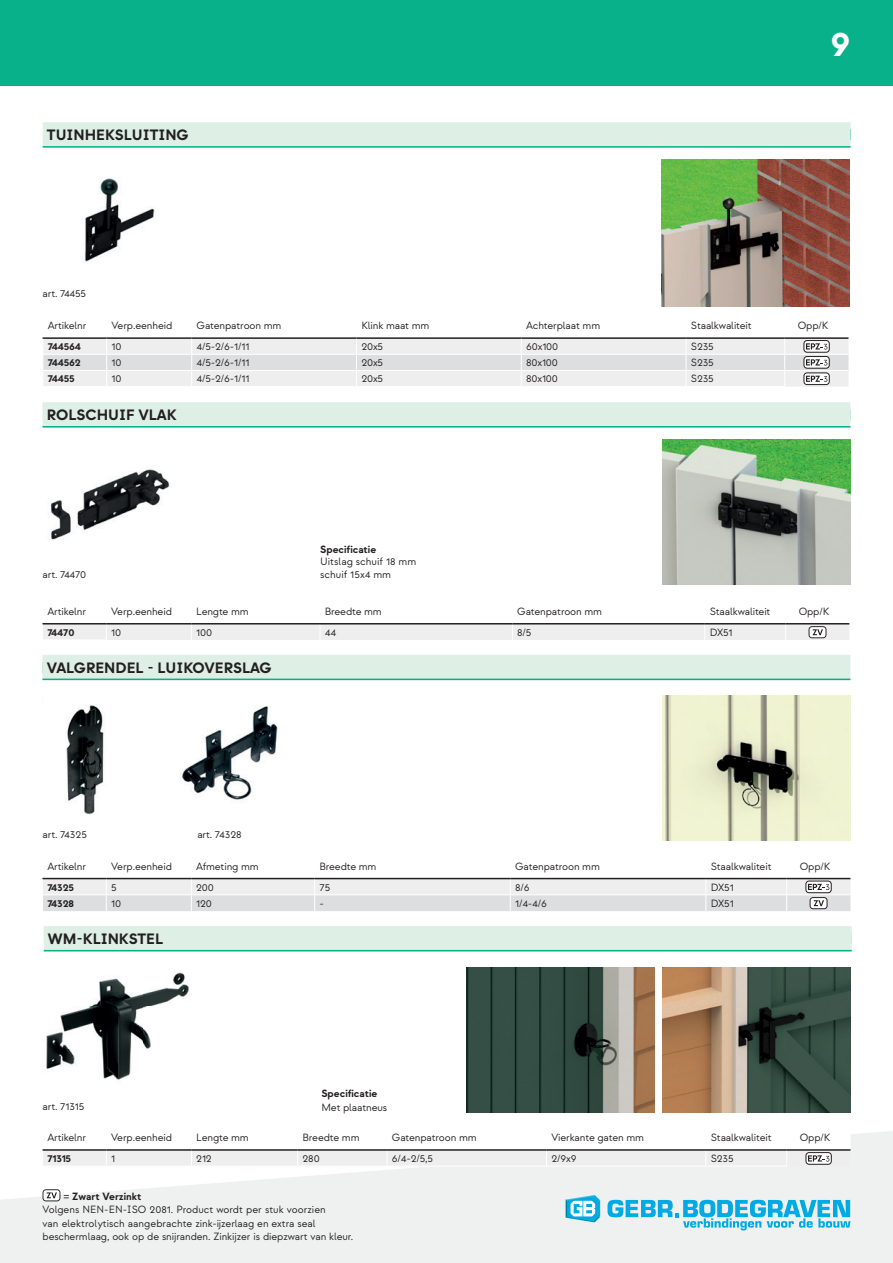
<style>
.page{position:relative;width:893px;height:1263px;background:#fff}
.page>*{position:absolute;margin:0;border:0;box-sizing:border-box;transform-origin:0 0}
.t1{font:700 36px "Strawford";color:#fff}
.t2{font:700 15px "Strawford";color:#231f20}
.t3{font:10.5px/13.5px "Strawford";letter-spacing:-.015em;color:#231f20}
.t4{font:700 10.5px "Strawford";letter-spacing:-.015em;color:#231f20}
.s1{font-size:12px}
.s2{font-weight:700}
</style>
<div class="page">
<svg style="left:0;top:1131px;width:893px;height:132px;fill:#eff1f0"></svg>
<svg style="left:566px;top:1195px;width:34px;height:27px"></svg>
<svg style="left:607px;top:1200px;width:243px;height:30px"></svg>
<img style="left:663px;top:440px;width:187px;height:145px">
<img style="left:66px;top:705px;width:38px;height:110px">
<img style="left:181px;top:706px;width:97px;height:94px">
<svg style="left:42px;top:877px;width:808px;height:34px"></svg>
<div style="left:42px;top:655px;width:808px;height:25px;background:#deefe6"></div>
<hr style="left:42px;top:679px;width:808px;height:1px;background:#08b18a">
<img style="left:662px;top:695px;width:188px;height:145px">
<svg style="left:42px;top:623px;width:807px;height:17px"></svg>
<img style="left:662px;top:160px;width:187px;height:147px">
<hr style="left:43px;top:1166px;width:63px;height:1px;background:#fff">
<hr style="left:106px;top:1166px;width:85px;height:1px;background:#fff">
<hr style="left:191px;top:1166px;width:107px;height:1px;background:#fff">
<hr style="left:298px;top:1166px;width:89px;height:1px;background:#fff">
<hr style="left:387px;top:1166px;width:159px;height:1px;background:#fff">
<hr style="left:546px;top:1166px;width:160px;height:1px;background:#fff">
<hr style="left:706px;top:1166px;width:81px;height:1px;background:#fff">
<svg style="left:42px;top:1131px;width:808px;height:35px"></svg>
<img style="left:46px;top:972px;width:143px;height:108px">
<div style="left:44px;top:926px;width:808px;height:26px;background:#deefe6"></div>
<hr style="left:44px;top:950px;width:808px;height:1px;background:#08b18a">
<img style="left:466px;top:968px;width:188px;height:145px">
<img style="left:663px;top:968px;width:187px;height:145px">
<img style="left:50px;top:469px;width:120px;height:71px">
<div style="left:43px;top:402px;width:807px;height:26px;background:#deefe6"></div>
<hr style="left:43px;top:426px;width:807px;height:1px;background:#08b18a">
<img style="left:84px;top:178px;width:71px;height:84px">
<div style="left:43px;top:122px;width:808px;height:26px;background:#deefe6"></div>
<hr style="left:43px;top:146px;width:808px;height:2px;background:#08b18a">
<svg style="left:43px;top:337px;width:805px;height:50px"></svg>
<div style="left:0;top:0;width:893px;height:85px;background:#08b18a"></div>
<svg style="left:43px;top:1189px;width:17px;height:12px"></svg>
<h2 class="t2" style="left:47px;top:126px;width:143px">TUINHEKSLUITING</h2>
<h1 class="t1" style="left:830px;top:21px;width:22px">9</h1>
<p class="t3" style="left:43px;top:287px;width:45px">art. 74455</p>
<p class="t3" style="left:48px;top:319px;width:40px">Artikelnr</p>
<p class="t3" style="left:112px;top:319px;width:62px">Verp.eenheid</p>
<p class="t3" style="left:197px;top:319px;width:86px">Gatenpatroon mm</p>
<p class="t3" style="left:361px;top:319px;width:70px">Klink maat mm</p>
<p class="t3" style="left:526px;top:319px;width:76px">Achterplaat mm</p>
<p class="t3" style="left:691px;top:319px;width:62px">Staalkwaliteit</p>
<p class="t3" style="left:798px;top:319px;width:32px">Opp/K</p>
<p class="t4" style="left:48px;top:340px;width:35px">744564</p>
<p class="t3" style="left:112px;top:340px;width:12px">10</p>
<p class="t3" style="left:197px;top:340px;width:54px">4/5-2/6-1/11</p>
<p class="t3" style="left:361px;top:340px;width:23px">20x5</p>
<p class="t3" style="left:526px;top:340px;width:34px">60x100</p>
<p class="t3" style="left:691px;top:340px;width:24px">S235</p>
<p class="t4" style="left:48px;top:356px;width:34px">744562</p>
<p class="t3" style="left:112px;top:356px;width:12px">10</p>
<p class="t3" style="left:197px;top:356px;width:54px">4/5-2/6-1/11</p>
<p class="t3" style="left:361px;top:356px;width:23px">20x5</p>
<p class="t3" style="left:526px;top:356px;width:33px">80x100</p>
<p class="t3" style="left:691px;top:356px;width:24px">S235</p>
<p class="t4" style="left:48px;top:372px;width:29px">74455</p>
<p class="t3" style="left:112px;top:372px;width:12px">10</p>
<p class="t3" style="left:197px;top:372px;width:54px">4/5-2/6-1/11</p>
<p class="t3" style="left:361px;top:372px;width:23px">20x5</p>
<p class="t3" style="left:526px;top:372px;width:33px">80x100</p>
<p class="t3" style="left:691px;top:372px;width:24px">S235</p>
<h2 class="t2" style="left:47px;top:406px;width:131px">ROLSCHUIF VLAK</h2>
<p class="t3" style="left:43px;top:568px;width:45px">art. 74470</p>
<p class="t4" style="left:320px;top:543px;width:58px">Specificatie</p>
<p class="t3" style="left:320px;top:556px;width:98px;line-height:12.6px">Uitslag schuif 18 mm schuif 15x4 mm</p>
<p class="t3" style="left:47px;top:605px;width:40px">Artikelnr</p>
<p class="t3" style="left:111px;top:605px;width:62px">Verp.eenheid</p>
<p class="t3" style="left:196px;top:605px;width:54px">Lengte mm</p>
<p class="t3" style="left:325px;top:605px;width:59px">Breedte mm</p>
<p class="t3" style="left:517px;top:605px;width:86px">Gatenpatroon mm</p>
<p class="t3" style="left:710px;top:605px;width:62px">Staalkwaliteit</p>
<p class="t3" style="left:799px;top:605px;width:32px">Opp/K</p>
<p class="t4" style="left:47px;top:626px;width:29px">74470</p>
<p class="t3" style="left:111px;top:625px;width:12px">10</p>
<p class="t3" style="left:196px;top:625px;width:17px">100</p>
<p class="t3" style="left:325px;top:625px;width:13px">44</p>
<p class="t3" style="left:517px;top:625px;width:16px">8/5</p>
<p class="t3" style="left:710px;top:625px;width:25px">DX51</p>
<h2 class="t2" style="left:47px;top:658px;width:227px">VALGRENDEL - LUIKOVERSLAG</h2>
<p class="t3" style="left:43px;top:827px;width:46px">art. 74325</p>
<p class="t3" style="left:197px;top:827px;width:46px">art. 74328</p>
<p class="t3" style="left:47px;top:859px;width:40px">Artikelnr</p>
<p class="t3" style="left:111px;top:859px;width:62px">Verp.eenheid</p>
<p class="t3" style="left:196px;top:859px;width:64px">Afmeting mm</p>
<p class="t3" style="left:319px;top:859px;width:59px">Breedte mm</p>
<p class="t3" style="left:515px;top:859px;width:86px">Gatenpatroon mm</p>
<p class="t3" style="left:711px;top:859px;width:62px">Staalkwaliteit</p>
<p class="t3" style="left:800px;top:859px;width:32px">Opp/K</p>
<p class="t4" style="left:47px;top:880px;width:28px">74325</p>
<p class="t3" style="left:111px;top:880px;width:7px">5</p>
<p class="t3" style="left:196px;top:880px;width:19px">200</p>
<p class="t3" style="left:320px;top:880px;width:12px">75</p>
<p class="t3" style="left:515px;top:880px;width:16px">8/6</p>
<p class="t3" style="left:711px;top:880px;width:25px">DX51</p>
<p class="t4" style="left:47px;top:897px;width:28px">74328</p>
<p class="t3" style="left:111px;top:897px;width:12px">10</p>
<p class="t3" style="left:196px;top:897px;width:17px">120</p>
<p class="t3" style="left:319px;top:897px;width:6px">-</p>
<p class="t3" style="left:515px;top:897px;width:33px">1/4-4/6</p>
<p class="t3" style="left:711px;top:897px;width:25px">DX51</p>
<h2 class="t2" style="left:48px;top:930px;width:117px">WM-KLINKSTEL</h2>
<p class="t3" style="left:43px;top:1100px;width:43px">art. 71315</p>
<p class="t4" style="left:321px;top:1087px;width:58px">Specificatie</p>
<p class="t3" style="left:321px;top:1100px;width:67px">Met plaatneus</p>
<p class="t3" style="left:47px;top:1131px;width:40px">Artikelnr</p>
<p class="t3" style="left:111px;top:1131px;width:62px">Verp.eenheid</p>
<p class="t3" style="left:196px;top:1131px;width:54px">Lengte mm</p>
<p class="t3" style="left:303px;top:1131px;width:59px">Breedte mm</p>
<p class="t3" style="left:392px;top:1131px;width:86px">Gatenpatroon mm</p>
<p class="t3" style="left:551px;top:1131px;width:94px">Vierkante gaten mm</p>
<p class="t3" style="left:711px;top:1131px;width:62px">Staalkwaliteit</p>
<p class="t3" style="left:800px;top:1131px;width:32px">Opp/K</p>
<p class="t4" style="left:47px;top:1152px;width:25px">71315</p>
<p class="t3" style="left:111px;top:1152px;width:6px">1</p>
<p class="t3" style="left:196px;top:1152px;width:17px">212</p>
<p class="t3" style="left:303px;top:1152px;width:19px">280</p>
<p class="t3" style="left:392px;top:1152px;width:43px">6/4-2/5,5</p>
<p class="t3" style="left:551px;top:1152px;width:27px">2/9x9</p>
<p class="t3" style="left:711px;top:1152px;width:24px">S235</p>
<p class="t3" style="left:43px;top:1190px;width:312px;text-indent:21px"><span class="s1">=</span> <span class="s2">Zwart Verzinkt<br></span>Volgens NEN-EN-ISO 2081. Product wordt per stuk voorzien<br>van elektrolytisch aangebrachte zink-ijzerlaag en extra seal beschermlaag, ook op de snijranden. Zinkijzer is diepzwart van kleur.</p>
</div>
